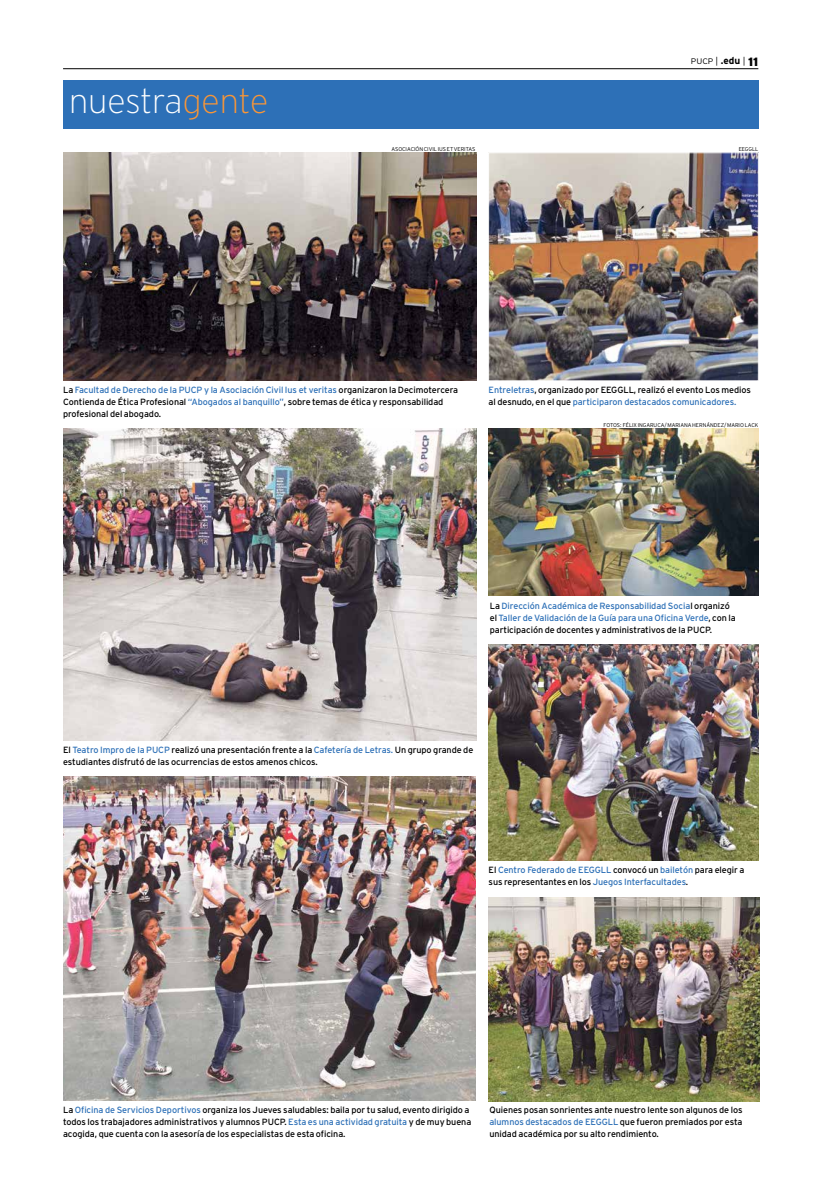
<style>
.page{position:relative;width:823px;height:1191px;background:#fff}
.page>*{position:absolute;margin:0;border:0;box-sizing:border-box;transform-origin:0 0}
.t1{font:200 34px "Interstate";color:#fff}
.t2{font:9px/12px "Interstate";letter-spacing:-.01em;color:#000}
.t3{font:9px/12px "Interstate";letter-spacing:-.01em;color:#2d70b7}
.t4{font:300 8px "Interstate";color:#000;scale:1.1 1}
.t5{font:300 5.5px "Interstate";letter-spacing:-.01em;color:#000}
.s1{color:#fa9636}
.s2{font-size:9px}
.s3{font-weight:700;font-size:10px}
.s4{font-weight:900;font-size:12px}
.s5{color:#2d70b7}
.s6{color:#000}
</style>
<div class="page">
<img style="left:490px;top:154px;width:266px;height:225px">
<div style="left:488px;top:152px;width:270px;height:229px;border:1px solid #fff"></div>
<hr style="left:63px;top:69px;width:694px;height:1px;background:#000">
<div style="left:63px;top:81px;width:694px;height:48px;background:#2d70b7"></div>
<img style="left:64px;top:153px;width:412px;height:228px">
<img style="left:63px;top:429px;width:413px;height:312px">
<img style="left:488px;top:429px;width:270px;height:167px">
<img style="left:63px;top:777px;width:412px;height:323px">
<img style="left:488px;top:897px;width:270px;height:204px">
<img style="left:488px;top:645px;width:270px;height:215px">
<p class="t1" style="left:69px;top:83px;width:201px">nuestra<span class="s1">gente</span></p>
<p class="t4" style="left:690px;top:57px;width:63px">PUCP <span class="s2">|</span> <span class="s3">.edu</span> <span class="s2">|</span> <span class="s4">11</span></p>
<p class="t5" style="left:391px;top:146px;width:67px">ASOCIACIÓN CIVIL I US ET VERITAS</p>
<p class="t5" style="left:738px;top:146px;width:21px">EEGGLL</p>
<p class="t2" style="left:63px;top:383px;width:396px">La <span class="s5">Facultad de Derecho de la PUCP y la Asociación Civil Ius et veritas</span> organizaron la Decimotercera<br>Contienda de Ética Profesional <span class="s5">“Abogados al banquillo”</span>, sobre temas de ética y responsabilidad profesional del abogado.</p>
<p class="t2" style="left:488px;top:383px;width:263px"><span class="s5">Entreletras</span>, organizado por EEGGLL, realizó el evento Los medios al desnudo, en el que <span class="s5">participaron destacados comunicadores.</span></p>
<p class="t5" style="left:603px;top:422px;width:156px">FOTOS: FÉLIX INGARUCA/ MARIANA HERNÁNDEZ/ MARIO LACK</p>
<p class="t3" style="left:489px;top:599px;width:247px"><span class="s6">La</span> Dirección Académica de Responsabilidad Socia<span class="s6">l organizó el</span> Taller de Validación de la Guía para una Oficina Verde<span class="s6">, con la participación de docentes y administrativos de la PUCP.</span></p>
<p class="t2" style="left:63px;top:743px;width:411px">El <span class="s5">Teatro Impro de la PUCP</span> realizó una presentación frente a la <span class="s5">Cafetería de Letras.</span> Un grupo grande de estudiantes disfrutó de las ocurrencias de estos amenos chicos.</p>
<p class="t3" style="left:488px;top:863px;width:257px"><span class="s6">El</span> Centro Federado de EEGGLL <span class="s6">convocó un</span> bailetón <span class="s6">para elegir a sus representantes en los</span> Juegos Interfacultades<span class="s6">.</span></p>
<p class="t2" style="left:63px;top:1103px;width:409px">La <span class="s5">Oficina de Servicios Deportivos</span> organiza los Jueves saludables: baila por tu salud, evento dirigido a todos los trabajadores administrativos y alumnos PUCP. <span class="s5">Esta es una actividad gratuita</span> y de muy buena acogida, que cuenta con la asesoría de los especialistas de esta oficina.</p>
<p class="t2" style="left:489px;top:1103px;width:254px;text-align:justify">Quienes posan sonrientes ante nuestro lente son algunos de los <span class="s5">alumnos destacados de EEGGLL</span> que fueron premiados por esta unidad académica por su alto rendimiento.</p>
</div>
